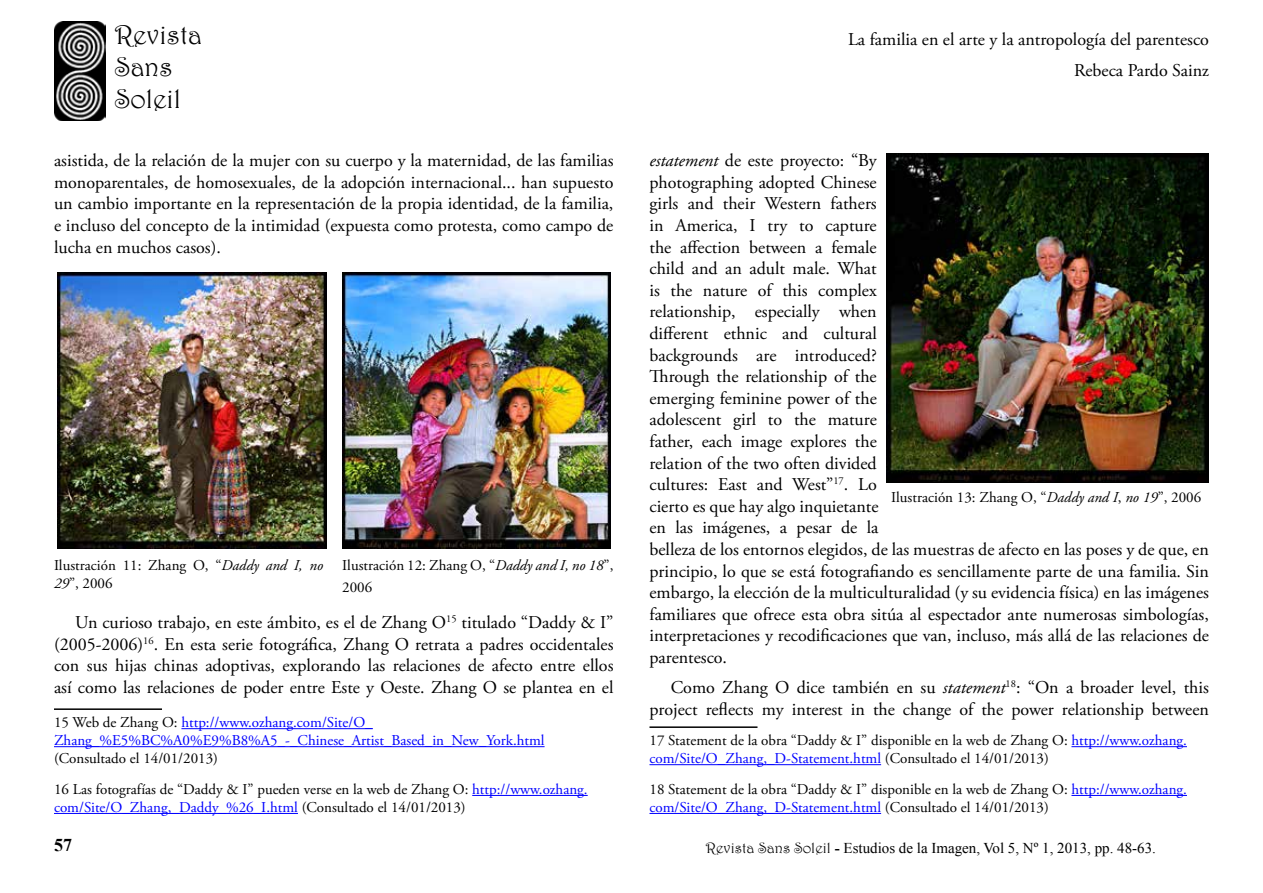
<style>
.page{position:relative;width:1263px;height:893px;background:#fff}
.page>*{position:absolute;margin:0;border:0;box-sizing:border-box;transform-origin:0 0}
.t1{font:27px/32.4px "Harrington";color:#000}
.t2{font:18px/21.6px "Adobe Garamond Pro";color:#000;text-align:justify}
.t3{font:700 18px "Times New Roman";color:#000}
.t4{font:15px/18px "Adobe Garamond Pro";color:#000}
.t5{font:15px/18px "Adobe Garamond Pro";color:#00f}
.t6{font:15px "Times New Roman";color:#000}
.s1{font-style:italic}
.s2{color:#000}
.s3{color:#00f}
.s4{font-family:"Harrington"}
.s5{font-weight:700}
</style>
<div class="page">
<img style="left:54px;top:21px;width:51px;height:99px">
<hr style="left:54px;top:708px;width:108px;height:2px;background:#000">
<hr style="left:181px;top:728px;width:192px;height:1px;background:#00f">
<hr style="left:54px;top:746px;width:491px;height:1px;background:#00f">
<hr style="left:472px;top:795px;width:116px;height:1px;background:#00f">
<hr style="left:54px;top:813px;width:244px;height:1px;background:#00f">
<hr style="left:649px;top:726px;width:108px;height:2px;background:#000">
<hr style="left:1071px;top:746px;width:116px;height:1px;background:#00f">
<hr style="left:649px;top:764px;width:232px;height:1px;background:#00f">
<hr style="left:1071px;top:795px;width:116px;height:1px;background:#00f">
<hr style="left:649px;top:813px;width:232px;height:1px;background:#00f">
<img style="left:57px;top:272px;width:270px;height:277px">
<img style="left:342px;top:272px;width:269px;height:277px">
<img style="left:886px;top:153px;width:322px;height:329px">
<h1 class="t1" style="left:115px;top:18px;width:89px">Revista<br>Sans<br>Soleil</h1>
<p class="t2" style="left:54px;top:150px;width:561px">asistida, de la relación de la mujer con su cuerpo y la maternidad, de las familias monoparentales, de homosexuales, de la adopción internacional... han supuesto un cambio importante en la representación de la propia identidad, de la familia, e incluso del concepto de la intimidad (expuesta como protesta, como campo de lucha en muchos casos).</p>
<p class="t4" style="left:54px;top:557px;width:271px">Ilustración 11: Zhang O, “<span class="s1">Daddy and I, no<br>29</span>”, 2006</p>
<p class="t4" style="left:342px;top:555px;width:273px;line-height:21.6px">Ilustración 12: Zhang O, “<span class="s1">Daddy and I, no 18</span>”,<br>2006</p>
<p class="t2" style="left:54px;top:612px;width:561px;text-indent:21px">Un curioso trabajo, en este ámbito, es el de Zhang O<sup>15</sup> titulado “Daddy &amp; I” (2005-2006)<sup>16</sup>. En esta serie fotográfica, Zhang O retrata a padres occidentales con sus hijas chinas adoptivas, explorando las relaciones de afecto entre ellos así como las relaciones de poder entre Este y Oeste. Zhang O se plantea en el</p>
<p class="t5" style="left:54px;top:714px;width:492px"><span class="s2">15 Web de Zhang O:</span> http://www.ozhang.com/Site/O_<br>Zhang_%E5%BC%A0%E9%B8%A5_-_Chinese_Artist_Based_in_New_York.html</p>
<p class="t4" style="left:54px;top:744px;width:535px;line-height:30.8px">(Consultado el 14/01/2013)<br>16 Las fotografías de “Daddy &amp; I” pueden verse en la web de Zhang O: <span class="s3">http://www.ozhang.</span></p>
<p class="t5" style="left:54px;top:799px;width:413px">com/Site/O_Zhang,_Daddy_%26_I.html <span class="s2">(Consultado el 14/01/2013)</span></p>
<p class="t2" style="left:848px;top:29px;width:362px">La familia en el arte y la antropología del parentesco</p>
<p class="t2" style="left:1074px;top:60px;width:136px">Rebeca Pardo Sainz</p>
<p class="t2" style="left:649px;top:150px;width:561px;text-align:left"><span class="s1">estatement</span> de este proyecto: “By<br>photographing adopted Chinese<br>girls and their Western fathers<br>in America, I try to capture<br>the affection between a female<br>child and an adult male. What<br>is the nature of this complex<br>relationship, especially when<br>different ethnic and cultural<br>backgrounds are introduced?<br>Through the relationship of the<br>emerging feminine power of the<br>adolescent girl to the mature<br>father, each image explores the<br>relation of the two often divided<br>cultures: East and West”<sup>17</sup>. Lo<br>cierto es que hay algo inquietante<br>en las imágenes, a pesar de la<br>belleza de los entornos elegidos, de las muestras de afecto en las poses y de que, en principio, lo que se está fotografiando es sencillamente parte de una familia. Sin embargo, la elección de la multiculturalidad (y su evidencia física) en las imágenes familiares que ofrece esta obra sitúa al espectador ante numerosas simbologías, interpretaciones y recodificaciones que van, incluso, más allá de las relaciones de parentesco.</p>
<p class="t2" style="left:649px;top:677px;width:561px;text-align:right">Como Zhang O dice también en su <span class="s1">statement</span><sup>18</sup>: “On a broader level, this project reflects my interest in the change of the power relationship between</p>
<p class="t4" style="left:649px;top:732px;width:539px">17 Statement de la obra “Daddy &amp; I” disponible en la web de Zhang O: <span class="s3">http://www.ozhang. com/Site/O_Zhang,_D-Statement.html</span> (Consultado el 14/01/2013)</p>
<p class="t4" style="left:649px;top:781px;width:539px">18 Statement de la obra “Daddy &amp; I” disponible en la web de Zhang O: <span class="s3">http://www.ozhang. com/Site/O_Zhang,_D-Statement.html</span> (Consultado el 14/01/2013)</p>
<p class="t4" style="left:891px;top:489px;width:312px">Ilustración 13: Zhang O, “<span class="s1">Daddy and I</span>, <span class="s1">no 19</span>”, 2006</p>
<p class="t3" style="left:54px;top:832px;width:19px">57</p>
<p class="t6" style="left:706px;top:837px;width:451px"><span class="s4">Revista Sans Soleil</span> <span class="s5">-</span> Estudios de la Imagen, Vol 5, Nº 1, 2013, pp. 48-63.</p>
</div>
